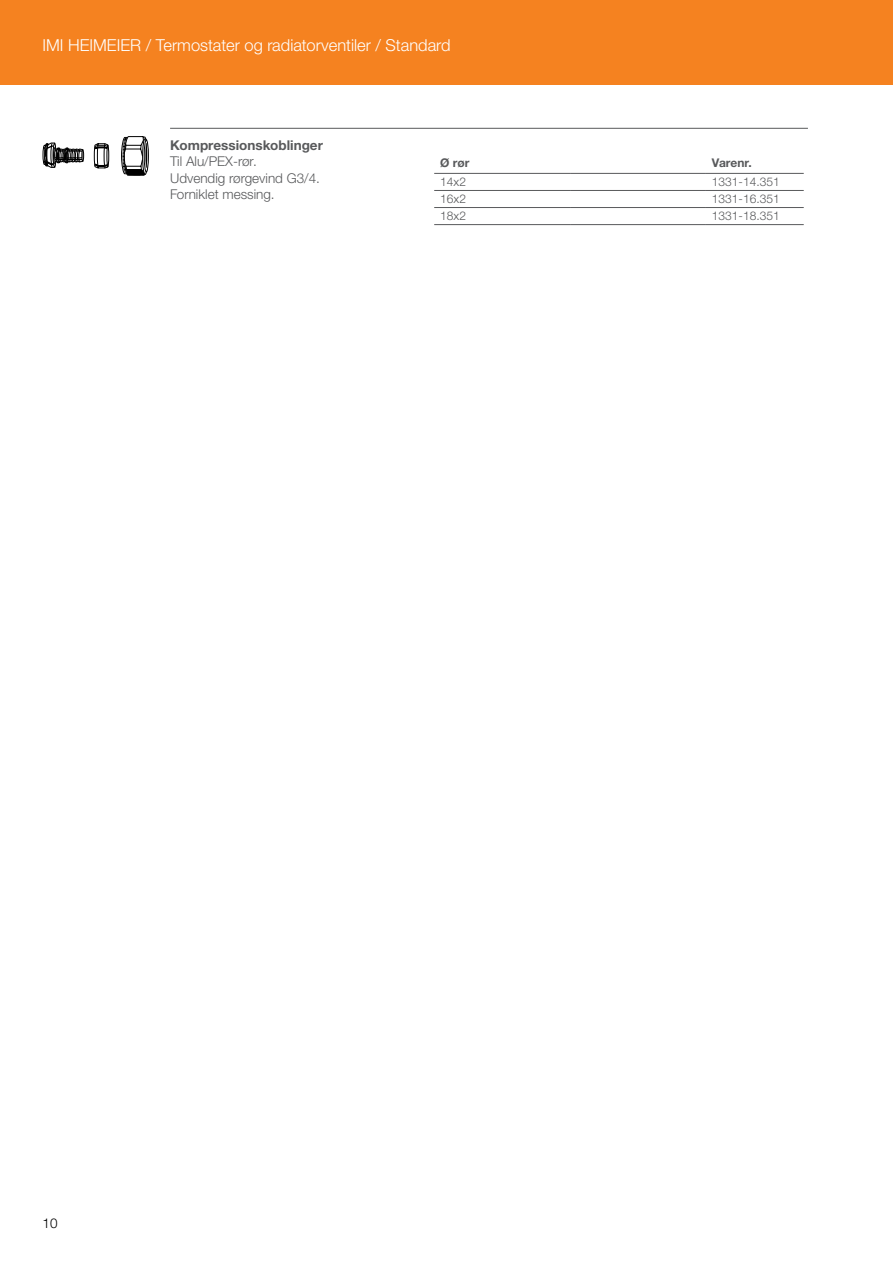
<style>
.page{position:relative;width:893px;height:1263px;background:#fff}
.page>*{position:absolute;margin:0;border:0;box-sizing:border-box;transform-origin:0 0}
.t1{font:300 16.5px "Helvetica Neue LTW1 G";color:#fff}
.t2{font:300 13.5px/16.5px "Helvetica Neue LTW1 G";color:#58595b}
.t3{font:700 13.5px "Helvetica Neue LTW1 G";color:#58595b}
.t4{font:300 13.5px "Helvetica Neue LTW1 G";color:#000}
.t5{font:300 12px "Helvetica Neue LTW1 G";color:#58595b}
.t6{font:700 12px "Helvetica Neue LTW1 G";color:#58595b}
</style>
<div class="page">
<div style="left:0;top:0;width:893px;height:85px;background:#f58220"></div>
<hr style="left:170px;top:128px;width:638px;height:1px;background:#58595b">
<hr style="left:434px;top:173px;width:136px;height:1px;background:#58595b">
<hr style="left:570px;top:173px;width:136px;height:1px;background:#58595b">
<hr style="left:706px;top:173px;width:98px;height:1px;background:#58595b">
<hr style="left:434px;top:190px;width:136px;height:1px;background:#58595b">
<hr style="left:570px;top:190px;width:136px;height:1px;background:#58595b">
<hr style="left:706px;top:190px;width:98px;height:1px;background:#58595b">
<hr style="left:434px;top:207px;width:136px;height:1px;background:#58595b">
<hr style="left:434px;top:224px;width:136px;height:1px;background:#58595b">
<hr style="left:570px;top:207px;width:136px;height:1px;background:#58595b">
<hr style="left:570px;top:224px;width:136px;height:1px;background:#58595b">
<hr style="left:706px;top:207px;width:98px;height:1px;background:#58595b">
<hr style="left:706px;top:224px;width:98px;height:1px;background:#58595b">
<svg style="left:93px;top:143px;width:17px;height:26px"></svg>
<svg style="left:121px;top:136px;width:27px;height:40px"></svg>
<div style="left:142px;top:138px;width:6px;height:37px;border:1px solid #000;border-radius:50%"></div>
<div style="left:144px;top:139px;width:5px;height:33px;border:1px solid #000;border-radius:50%"></div>
<hr style="left:145px;top:143px;width:2px;height:25px;background:#000;border-radius:50%">
<svg style="left:43px;top:142px;width:41px;height:26px"></svg>
<p class="t1" style="left:43px;top:35px;width:410px">IMI HEIMEIER / Termostater og radiatorventiler / Standard</p>
<p class="t3" style="left:170px;top:137px;width:154px">Kompressionskoblinger</p>
<p class="t2" style="left:170px;top:153px;width:151px">Til Alu/PEX-rør.<br>Udvendig rørgevind G3/4.<br>Forniklet messing.</p>
<p class="t6" style="left:440px;top:155px;width:31px">Ø rør</p>
<p class="t6" style="left:712px;top:155px;width:41px">Varenr.</p>
<p class="t5" style="left:440px;top:175px;width:27px">14x2</p>
<p class="t5" style="left:712px;top:175px;width:69px">1331-14.351</p>
<p class="t5" style="left:440px;top:192px;width:27px">16x2</p>
<p class="t5" style="left:712px;top:192px;width:69px">1331-16.351</p>
<p class="t5" style="left:440px;top:209px;width:27px">18x2</p>
<p class="t5" style="left:712px;top:209px;width:69px">1331-18.351</p>
<p class="t4" style="left:43px;top:1215px;width:17px">10</p>
</div>
